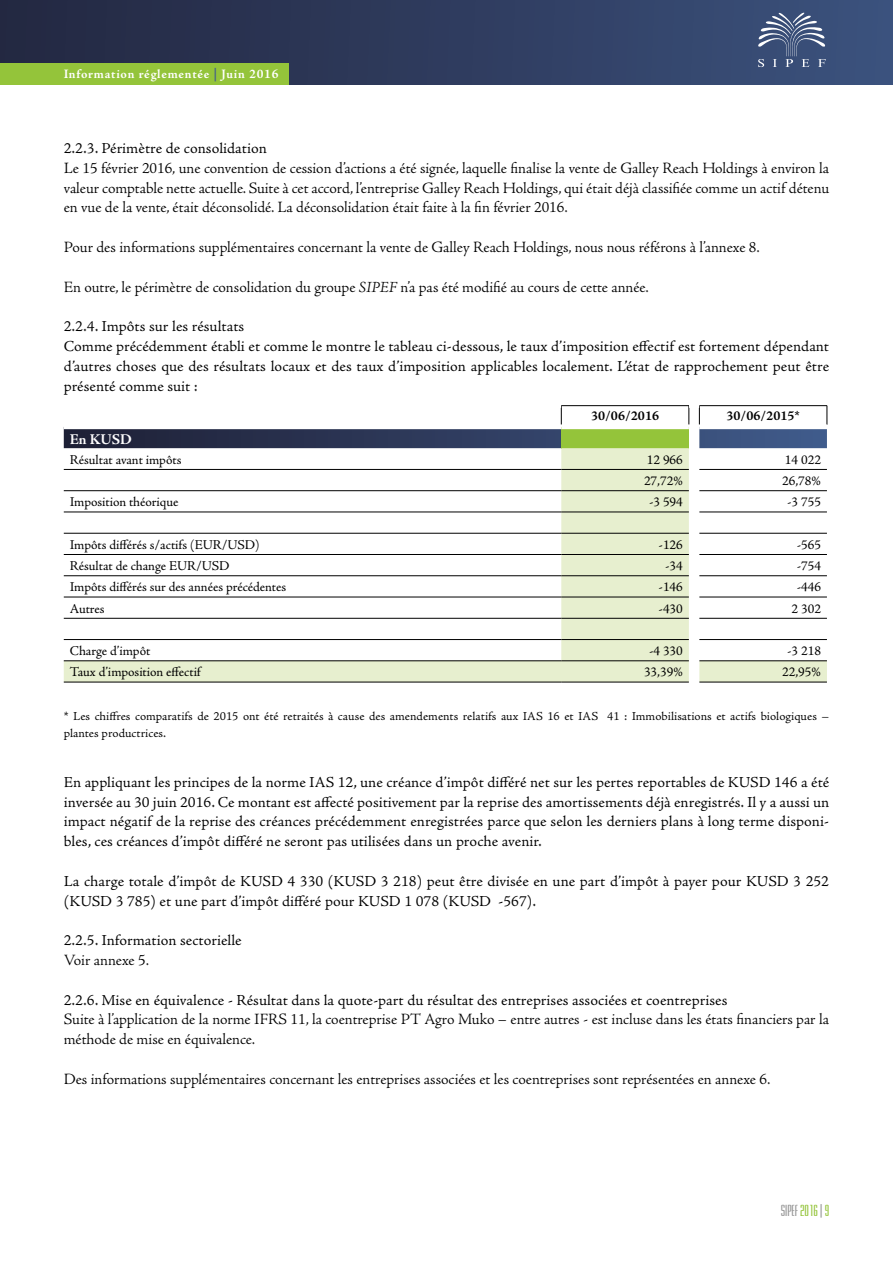
<style>
.page{position:relative;width:893px;height:1263px;background:#fff}
.page>*{position:absolute;margin:0;border:0;box-sizing:border-box;transform-origin:0 0}
.t1{font:300 15.75px/19.8px "Adobe Jenson Pro";letter-spacing:-.005em;color:#000;text-align:justify}
.t2{font:15px/19.8px "Adobe Jenson Pro Lt Capt";color:#000}
.t3{font:700 15px "Adobe Jenson Pro";letter-spacing:-.01em;color:#fff}
.t4{font:13.5px "Adobe Jenson Pro";color:#000}
.t5{font:700 13.5px "Adobe Jenson Pro";color:#000}
.t6{font:600 condensed 13.5px "Briem Akademi Std";color:#939393}
.t7{font:700 12.9px "Adobe Jenson Pro";letter-spacing:.055em;color:#fff}
.t8{font:12px/16.5px "Adobe Jenson Pro Lt Capt";color:#000}
.s1{color:#405d8d}
.s2{font-style:italic}
.s3{color:#94c43a}
</style>
<div class="page">
<div style="left:0;top:0;width:893px;height:84px;background:linear-gradient(to right,#232740,#3b527d)"></div>
<svg style="left:758px;top:12px;width:68px;height:55px;background:#58698c"></svg>
<div style="left:0;top:63px;width:289px;height:21px;background:#94c43a"></div>
<svg style="left:64px;top:448px;width:763px;height:234px"></svg>
<hr style="left:561px;top:405px;width:128px;height:1px;background:#000">
<hr style="left:699px;top:405px;width:128px;height:1px;background:#000">
<svg style="left:64px;top:406px;width:764px;height:42px"></svg>
<hr style="left:64px;top:425px;width:497px;height:4px;background:#fff">
<hr style="left:561px;top:425px;width:128px;height:4px;background:#fff">
<hr style="left:689px;top:425px;width:10px;height:4px;background:#fff">
<hr style="left:699px;top:425px;width:128px;height:4px;background:#fff">
<hr style="left:64px;top:469px;width:497px;height:1px;background:#000">
<hr style="left:561px;top:469px;width:128px;height:1px;background:#000">
<hr style="left:699px;top:469px;width:128px;height:1px;background:#000">
<hr style="left:64px;top:490px;width:497px;height:1px;background:#000">
<hr style="left:561px;top:490px;width:128px;height:1px;background:#000">
<hr style="left:699px;top:490px;width:128px;height:1px;background:#000">
<hr style="left:64px;top:512px;width:497px;height:1px;background:#000">
<hr style="left:561px;top:512px;width:128px;height:1px;background:#000">
<hr style="left:699px;top:512px;width:128px;height:1px;background:#000">
<hr style="left:64px;top:533px;width:497px;height:1px;background:#000">
<hr style="left:561px;top:533px;width:128px;height:1px;background:#000">
<hr style="left:699px;top:533px;width:128px;height:1px;background:#000">
<hr style="left:64px;top:554px;width:497px;height:1px;background:#000">
<hr style="left:561px;top:554px;width:128px;height:1px;background:#000">
<hr style="left:699px;top:554px;width:128px;height:1px;background:#000">
<hr style="left:64px;top:575px;width:497px;height:1px;background:#000">
<hr style="left:561px;top:575px;width:128px;height:1px;background:#000">
<hr style="left:699px;top:575px;width:128px;height:1px;background:#000">
<hr style="left:64px;top:597px;width:497px;height:1px;background:#000">
<hr style="left:561px;top:597px;width:128px;height:1px;background:#000">
<hr style="left:699px;top:597px;width:128px;height:1px;background:#000">
<hr style="left:64px;top:618px;width:497px;height:1px;background:#000">
<hr style="left:561px;top:618px;width:128px;height:1px;background:#000">
<hr style="left:699px;top:618px;width:128px;height:1px;background:#000">
<hr style="left:64px;top:639px;width:497px;height:1px;background:#000">
<hr style="left:561px;top:639px;width:128px;height:1px;background:#000">
<hr style="left:699px;top:639px;width:128px;height:1px;background:#000">
<hr style="left:64px;top:660px;width:497px;height:1px;background:#000">
<hr style="left:561px;top:660px;width:128px;height:1px;background:#000">
<hr style="left:699px;top:660px;width:128px;height:1px;background:#000">
<hr style="left:64px;top:682px;width:497px;height:1px;background:#000">
<hr style="left:561px;top:682px;width:128px;height:1px;background:#000">
<hr style="left:699px;top:682px;width:128px;height:1px;background:#000">
<div style="left:64px;top:403px;width:497px;height:5px;background:#fff"></div>
<div style="left:689px;top:403px;width:10px;height:5px;background:#fff"></div>
<p class="t7" style="left:64px;top:67px;width:216px">Information réglementée <span class="s1">|</span> Juin 2016</p>
<p class="t2" style="left:64px;top:139px;width:205px">2.2.3. Périmètre de consolidation</p>
<p class="t1" style="left:64px;top:158px;width:767px">Le 15 février 2016, une convention de cession d’actions a été signée, laquelle finalise la vente de Galley Reach Holdings à environ la valeur comptable nette actuelle. Suite à cet accord, l’entreprise Galley Reach Holdings, qui était déjà classifiée comme un actif détenu en vue de la vente, était déconsolidé. La déconsolidation était faite à la fin février 2016.</p>
<p class="t1" style="left:64px;top:237px;width:698px">Pour des informations supplémentaires concernant la vente de Galley Reach Holdings, nous nous référons à l’annexe 8.</p>
<p class="t1" style="left:64px;top:277px;width:586px">En outre, le périmètre de consolidation du groupe <span class="s2">SIPEF</span> n’a pas été modifié au cours de cette année.</p>
<p class="t2" style="left:64px;top:317px;width:767px">2.2.4. Impôts sur les résultats<br>Comme précédemment établi et comme le montre le tableau ci-dessous, le taux d’imposition effectif est fortement dépendant d’autres choses que des résultats locaux et des taux d’imposition applicables localement. L’état de rapprochement peut être présenté comme suit :</p>
<p class="t5" style="left:591px;top:408px;width:70px">30/06/2016</p>
<p class="t5" style="left:726px;top:408px;width:75px">30/06/2015*</p>
<p class="t3" style="left:70px;top:431px;width:64px">En KUSD</p>
<p class="t4" style="left:70px;top:452px;width:113px">Résultat avant impôts</p>
<p class="t4" style="left:647px;top:452px;width:37px">12 966</p>
<p class="t4" style="left:785px;top:452px;width:37px">14 022</p>
<p class="t4" style="left:644px;top:473px;width:40px">27,72%</p>
<p class="t4" style="left:782px;top:473px;width:40px">26,78%</p>
<p class="t4" style="left:70px;top:494px;width:110px">Imposition théorique</p>
<p class="t4" style="left:649px;top:494px;width:35px">-3 594</p>
<p class="t4" style="left:787px;top:494px;width:35px">-3 755</p>
<p class="t4" style="left:70px;top:537px;width:192px">Impôts différés s/actifs (EUR/USD)</p>
<p class="t4" style="left:659px;top:537px;width:26px">-126</p>
<p class="t4" style="left:797px;top:537px;width:26px">-565</p>
<p class="t4" style="left:70px;top:558px;width:161px">Résultat de change EUR/USD</p>
<p class="t4" style="left:665px;top:558px;width:19px">-34</p>
<p class="t4" style="left:797px;top:558px;width:26px">-754</p>
<p class="t4" style="left:70px;top:579px;width:218px">Impôts différés sur des années précédentes</p>
<p class="t4" style="left:659px;top:579px;width:26px">-146</p>
<p class="t4" style="left:797px;top:579px;width:26px">-446</p>
<p class="t4" style="left:70px;top:601px;width:36px">Autres</p>
<p class="t4" style="left:659px;top:601px;width:26px">-430</p>
<p class="t4" style="left:792px;top:601px;width:31px">2 302</p>
<p class="t4" style="left:70px;top:643px;width:82px">Charge d’impôt</p>
<p class="t4" style="left:649px;top:643px;width:35px">-4 330</p>
<p class="t4" style="left:787px;top:643px;width:35px">-3 218</p>
<p class="t4" style="left:70px;top:664px;width:133px">Taux d’imposition effectif</p>
<p class="t4" style="left:644px;top:664px;width:40px">33,39%</p>
<p class="t4" style="left:782px;top:664px;width:40px">22,95%</p>
<p class="t8" style="left:64px;top:708px;width:767px">* Les chiffres comparatifs de 2015 ont été retraités à cause des amendements relatifs aux IAS 16 et IAS 41 : Immobilisations et actifs biologiques – plantes productrices.</p>
<p class="t2" style="left:64px;top:772px;width:767px;text-align:justify">En appliquant les principes de la norme IAS 12, une créance d’impôt différé net sur les pertes reportables de KUSD 146 a été inversée au 30 juin 2016. Ce montant est affecté positivement par la reprise des amortissements déjà enregistrés. Il y a aussi un impact négatif de la reprise des créances précédemment enregistrées parce que selon les derniers plans à long terme disponi&shy;bles, ces créances d’impôt différé ne seront pas utilisées dans un proche avenir.</p>
<p class="t2" style="left:64px;top:871px;width:767px">La charge totale d’impôt de KUSD 4 330 (KUSD 3 218) peut être divisée en une part d’impôt à payer pour KUSD 3 252 (KUSD 3 785) et une part d’impôt différé pour KUSD 1 078 (KUSD -567).</p>
<p class="t2" style="left:64px;top:931px;width:179px">2.2.5. Information sectorielle</p>
<p class="t1" style="left:64px;top:950px;width:87px">Voir annexe 5.</p>
<p class="t2" style="left:64px;top:990px;width:665px">2.2.6. Mise en équivalence - Résultat dans la quote-part du résultat des entreprises associées et coentreprises</p>
<p class="t1" style="left:64px;top:1010px;width:767px">Suite à l’application de la norme IFRS 11, la coentreprise PT Agro Muko – entre autres - est incluse dans les états financiers par la méthode de mise en équivalence.</p>
<p class="t1" style="left:64px;top:1069px;width:708px">Des informations supplémentaires concernant les entreprises associées et les coentreprises sont représentées en annexe 6.</p>
<p class="t6" style="left:781px;top:1203px;width:50px">SIPEF <span class="s3">2016</span> | <span class="s3">9</span></p>
</div>
